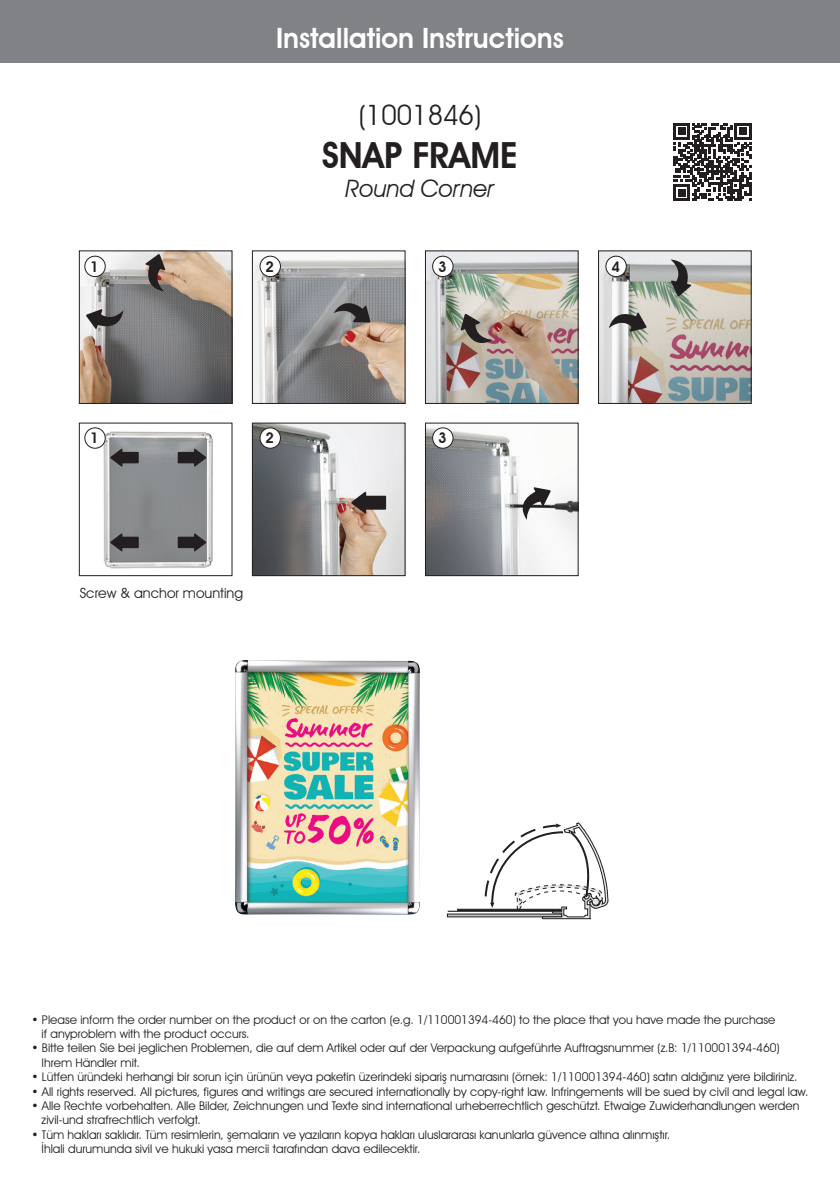
<style>
.page{position:relative;width:840px;height:1191px;background:#fff}
.page>*{position:absolute;margin:0;border:0;box-sizing:border-box;transform-origin:0 0}
.t1{font:600 36px "Avant Garde IT Cby BT";color:#231f20}
.t2{font:600 28px "Avant Garde IT Cby BT";color:#fff}
.t3{font:28px "Avant Garde IT Cby BT";color:#231f20}
.t4{font:italic 24px "Avant Garde IT Cby BT";color:#231f20}
.t5{font:600 14.6px "Avant Garde IT Cby BT";color:#231f20}
.t6{font:14px "Avant Garde IT Cby BT";color:#211e1e}
.t7{font:12px/14.4px "Avant Garde IT Cby BT";color:#211e1e}
</style>
<div class="page">
<svg style="left:446px;top:913px;width:37px;height:4px"></svg>
<div style="left:457px;top:909px;width:104px;height:1px;background:#231f20;border:1px solid #231f20"></div>
<hr style="left:447px;top:910px;width:114px;height:1px;background:#231f20">
<svg style="left:483px;top:822px;width:125px;height:97px"></svg>
<img style="left:235px;top:660px;width:185px;height:255px">
<svg style="left:673px;top:123px;width:77px;height:78px"></svg>
<img style="left:96px;top:427px;width:126px;height:150px">
<img style="left:81px;top:252px;width:149px;height:150px">
<div style="left:79px;top:250px;width:153px;height:154px;border:1px solid #231f20"></div>
<svg style="left:86px;top:309px;width:37px;height:23px"></svg>
<svg style="left:143px;top:254px;width:22px;height:37px"></svg>
<img style="left:254px;top:255px;width:149px;height:147px">
<div style="left:252px;top:250px;width:153px;height:154px;border:1px solid #231f20"></div>
<img style="left:426px;top:252px;width:150px;height:150px">
<div style="left:424px;top:250px;width:154px;height:154px;border:1px solid #231f20"></div>
<svg style="left:460px;top:314px;width:32px;height:36px"></svg>
<img style="left:599px;top:252px;width:150px;height:150px">
<div style="left:597px;top:250px;width:154px;height:154px;border:1px solid #231f20"></div>
<svg style="left:333px;top:294px;width:37px;height:28px"></svg>
<svg style="left:670px;top:259px;width:21px;height:37px"></svg>
<svg style="left:608px;top:307px;width:38px;height:25px"></svg>
<img style="left:426px;top:427px;width:150px;height:147px">
<div style="left:424px;top:422px;width:154px;height:154px;border:1px solid #231f20"></div>
<svg style="left:514px;top:487px;width:36px;height:33px"></svg>
<img style="left:254px;top:424px;width:149px;height:150px">
<div style="left:252px;top:422px;width:153px;height:154px;border:1px solid #231f20"></div>
<svg style="left:351px;top:491px;width:35px;height:23px"></svg>
<div style="left:79px;top:422px;width:153px;height:154px;border:1px solid #231f20"></div>
<div style="left:85px;top:256px;width:20px;height:20px;background:#fff;border-radius:50%"></div>
<div style="left:84px;top:256px;width:22px;height:21px;border:1px solid #231f20;border-radius:50%"></div>
<div style="left:260px;top:256px;width:20px;height:20px;background:#fff;border-radius:50%"></div>
<div style="left:259px;top:256px;width:22px;height:21px;border:1px solid #231f20;border-radius:50%"></div>
<div style="left:432px;top:256px;width:21px;height:20px;background:#fff;border-radius:50%"></div>
<div style="left:432px;top:256px;width:21px;height:21px;border:1px solid #231f20;border-radius:50%"></div>
<div style="left:85px;top:428px;width:20px;height:20px;background:#fff;border-radius:50%"></div>
<div style="left:84px;top:427px;width:22px;height:22px;border:1px solid #231f20;border-radius:50%"></div>
<div style="left:260px;top:428px;width:20px;height:20px;background:#fff;border-radius:50%"></div>
<div style="left:259px;top:427px;width:22px;height:22px;border:1px solid #231f20;border-radius:50%"></div>
<div style="left:432px;top:428px;width:21px;height:20px;background:#fff;border-radius:50%"></div>
<div style="left:432px;top:427px;width:21px;height:22px;border:1px solid #231f20;border-radius:50%"></div>
<div style="left:605px;top:256px;width:21px;height:20px;background:#fff;border-radius:50%"></div>
<div style="left:605px;top:256px;width:21px;height:21px;border:1px solid #231f20;border-radius:50%"></div>
<svg style="left:110px;top:448px;width:29px;height:19px"></svg>
<svg style="left:178px;top:448px;width:28px;height:19px"></svg>
<svg style="left:110px;top:533px;width:29px;height:18px"></svg>
<svg style="left:178px;top:533px;width:28px;height:18px"></svg>
<div style="left:0;top:0;width:839px;height:62px;background:#808285"></div>
<h2 class="t2" style="left:276px;top:21px;width:289px">Installation Instructions</h2>
<h2 class="t3" style="left:358px;top:98px;width:124px">(1001846)</h2>
<h1 class="t1" style="left:322px;top:134px;width:197px">SNAP FRAME</h1>
<h3 class="t4" style="left:345px;top:174px;width:151px">Round Corner</h3>
<p class="t5" style="left:90px;top:258px;width:10px">1</p>
<p class="t5" style="left:265px;top:258px;width:10px">2</p>
<p class="t5" style="left:438px;top:258px;width:10px">3</p>
<p class="t5" style="left:90px;top:429px;width:10px">1</p>
<p class="t5" style="left:265px;top:429px;width:10px">2</p>
<p class="t5" style="left:438px;top:429px;width:10px">3</p>
<p class="t6" style="left:80px;top:584px;width:165px">Screw &amp; anchor mounting</p>
<p class="t5" style="left:611px;top:258px;width:10px">4</p>
<p class="t7" style="left:42px;top:1012px;width:734px;text-indent:-10px">• Please inform the order number on the product or on the carton (e.g. 1/110001394-460) to the place that you have made the purchase if anyproblem with the product occurs.</p>
<p class="t7" style="left:42px;top:1040px;width:739px;text-indent:-10px">• Bitte teilen Sie bei jeglichen Problemen, die auf dem Artikel oder auf der Verpackung aufgeführte Auftragsnummer (z.B: 1/110001394-460)<br>Ihrem Händler mit.</p>
<p class="t7" style="left:31px;top:1069px;width:767px">• Lütfen üründeki herhangi bir sorun için ürünün veya paketin üzerindeki sipariş numarasını (örnek: 1/110001394-460) satın aldığınız yere bildiriniz.</p>
<p class="t7" style="left:31px;top:1084px;width:778px">• All rights reserved. All pictures, figures and writings are secured internationally by copy-right law. Infringements will be sued by civil and legal law.</p>
<p class="t7" style="left:42px;top:1098px;width:758px;text-indent:-10px">• Alle Rechte vorbehalten. Alle Bilder, Zeichnungen und Texte sind international urheberrechtlich geschützt. Etwaige Zuwiderhandlungen werden zivil-und strafrechtlich verfolgt.</p>
<p class="t7" style="left:42px;top:1127px;width:630px;text-indent:-10px">• Tüm hakları saklıdır. Tüm resimlerin, şemaların ve yazıların kopya hakları uluslararası kanunlarla güvence altına alınmıştır.<br>İhlali durumunda sivil ve hukuki yasa mercii tarafından dava edilecektir.</p>
</div>
